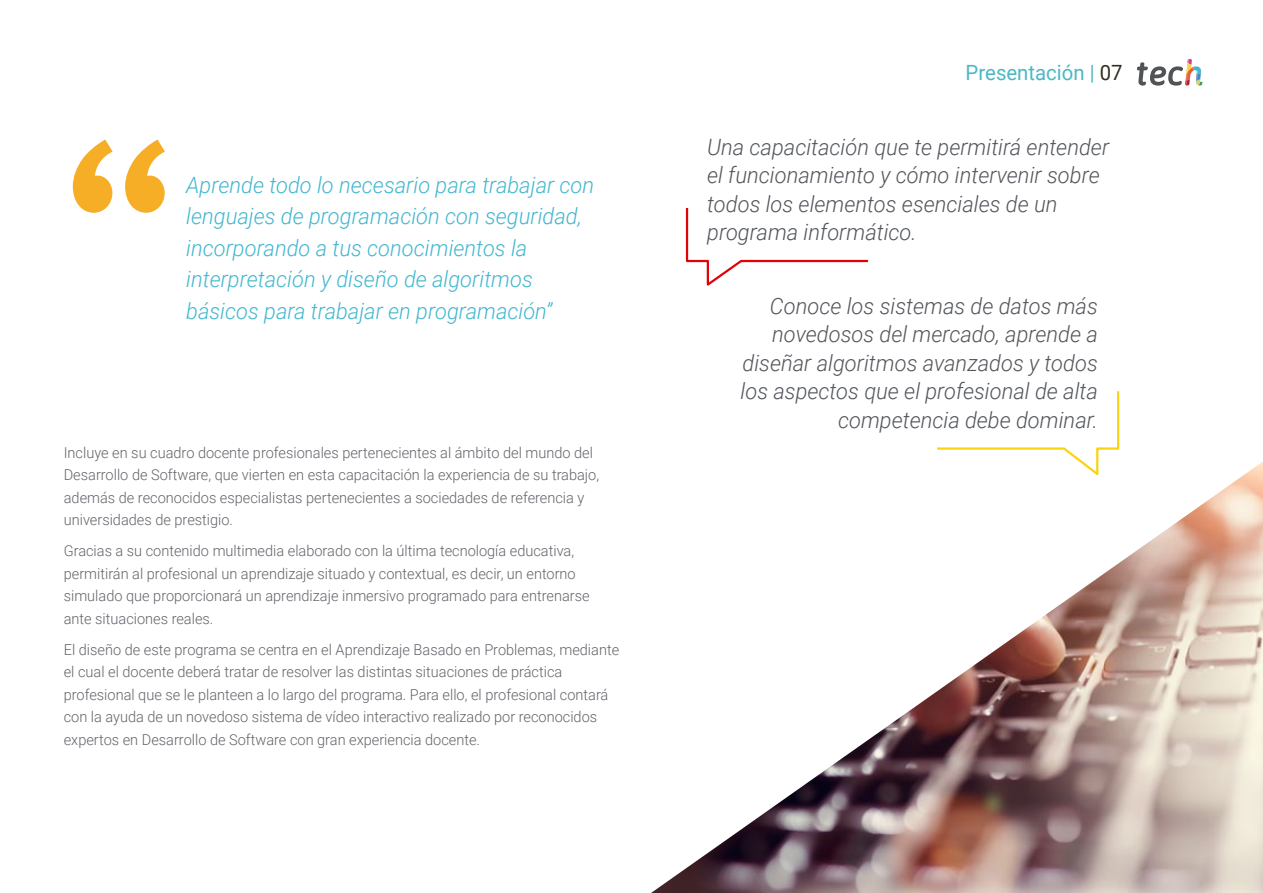
<style>
.page{position:relative;width:1263px;height:893px;background:#fff}
.page>*{position:absolute;margin:0;border:0;box-sizing:border-box;transform-origin:0 0}
.t1{font:italic 300 22.5px/28.5px "Roboto";color:#52555b;text-align:right}
.t2{font:italic 300 22.5px/31.5px "Roboto";color:#43b7cf}
.t3{font:21px "Roboto";color:#4db7c5}
.t4{font:300 15px/22.5px "Roboto";color:#61646a}
.s1{color:#312e20}
</style>
<div class="page">
<svg style="left:73px;top:140px;width:92px;height:73px"></svg>
<svg style="left:937px;top:391px;width:183px;height:70px"></svg>
<svg style="left:685px;top:208px;width:183px;height:78px"></svg>
<img style="left:651px;top:461px;width:612px;height:432px">
<svg style="left:1137px;top:59px;width:65px;height:27px"></svg>
<h1 class="t2" style="left:186px;top:168px;width:410px">Aprende todo lo necesario para trabajar con lenguajes de programación con seguridad, incorporando a tus conocimientos la interpretación y diseño de algoritmos básicos para trabajar en programación”</h1>
<p class="t4" style="left:64px;top:441px;width:537px">Incluye en su cuadro docente profesionales pertenecientes al ámbito del mundo del Desarrollo de Software, que vierten en esta capacitación la experiencia de su trabajo, además de reconocidos especialistas pertenecientes a sociedades de referencia y universidades de prestigio.</p>
<p class="t4" style="left:64px;top:539px;width:527px">Gracias a su contenido multimedia elaborado con la última tecnología educativa, permitirán al profesional un aprendizaje situado y contextual, es decir, un entorno simulado que proporcionará un aprendizaje inmersivo programado para entrenarse ante situaciones reales.</p>
<p class="t4" style="left:64px;top:638px;width:557px">El diseño de este programa se centra en el Aprendizaje Basado en Problemas, mediante el cual el docente deberá tratar de resolver las distintas situaciones de práctica profesional que se le planteen a lo largo del programa. Para ello, el profesional contará con la ayuda de un novedoso sistema de vídeo interactivo realizado por reconocidos expertos en Desarrollo de Software con gran experiencia docente.</p>
<h2 class="t3" style="left:966px;top:57px;width:159px">Presentación | <span class="s1">07</span></h2>
<h1 class="t1" style="left:707px;top:132px;width:404px;text-align:left">Una capacitación que te permitirá entender el funcionamiento y cómo intervenir sobre todos los elementos esenciales de un programa informático.</h1>
<h1 class="t1" style="left:740px;top:291px;width:359px">Conoce los sistemas de datos más novedosos del mercado, aprende a diseñar algoritmos avanzados y todos los aspectos que el profesional de alta competencia debe dominar.</h1>
</div>
